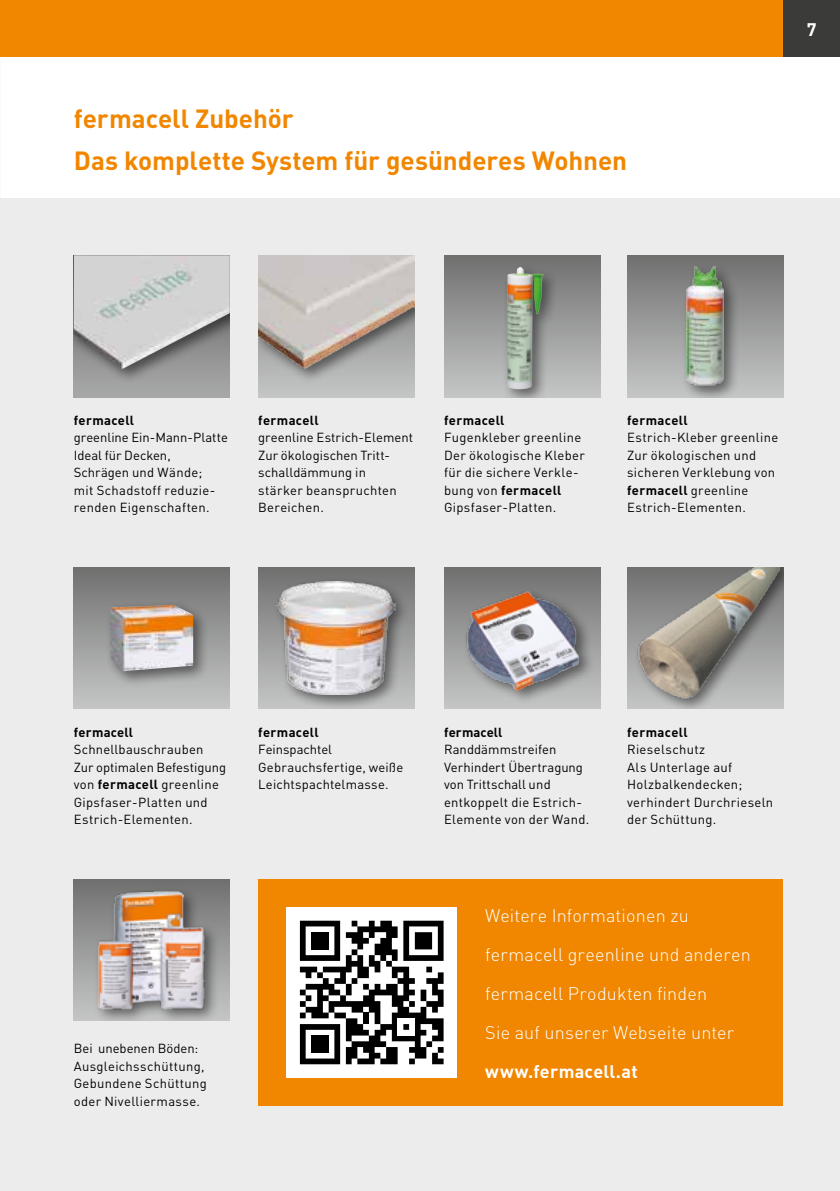
<style>
.page{position:relative;width:840px;height:1191px;background:#fff}
.page>*{position:absolute;margin:0;border:0;box-sizing:border-box;transform-origin:0 0}
.t1{font:700 26px/42.6px "DIN";color:#f18700}
.t2{font:300 18px/38.8px "DIN";letter-spacing:.01em;color:#fff}
.t3{font:700 18px "DIN";letter-spacing:.015em;color:#fff}
.t4{font:13px/17.4px "DIN";letter-spacing:.02em;color:#000}
.t5{font:700 13px "DIN";letter-spacing:.025em;color:#000}
.t6{font:700 13px "DIN";letter-spacing:.005em;color:#000}
.s1{font-weight:700}
</style>
<div class="page">
<div style="left:0;top:0;width:782px;height:57px;background:#f18700"></div>
<div style="left:782px;top:0;width:57px;height:57px;background:#3b3b3a"></div>
<div style="left:0;top:198px;width:839px;height:993px;background:#ececed"></div>
<div style="left:74px;top:255px;width:156px;height:142px;background:#a5a5a6"></div>
<div style="left:74px;top:255px;width:156px;height:130px;background:#000;opacity:.5"></div>
<img style="left:74px;top:255px;width:156px;height:114px">
<div style="left:74px;top:567px;width:156px;height:142px;background:linear-gradient(to bottom,#707070,#c5c6c7)"></div>
<div style="left:105px;top:600px;width:104px;height:87px;background:#000;opacity:.5"></div>
<img style="left:110px;top:605px;width:83px;height:66px">
<div style="left:258px;top:255px;width:156px;height:142px;background:#c0c1c1"></div>
<div style="left:258px;top:255px;width:156px;height:129px;background:#babbbb"></div>
<img style="left:258px;top:255px;width:156px;height:118px">
<div style="left:258px;top:567px;width:156px;height:142px;background:linear-gradient(to bottom,#707070,#c5c6c7)"></div>
<div style="left:272px;top:576px;width:139px;height:133px;background:#000;opacity:.5"></div>
<img style="left:277px;top:581px;width:118px;height:113px">
<div style="left:74px;top:879px;width:156px;height:141px;background:linear-gradient(to bottom,#707070,#c5c6c7)"></div>
<div style="left:93px;top:886px;width:127px;height:134px;background:#000;opacity:.5"></div>
<img style="left:81px;top:886px;width:135px;height:134px">
<div style="left:444px;top:255px;width:156px;height:142px;background:linear-gradient(to bottom,#707070,#c5c6c7)"></div>
<div style="left:501px;top:262px;width:58px;height:135px;background:#000;opacity:.5"></div>
<img style="left:506px;top:268px;width:37px;height:121px">
<div style="left:444px;top:567px;width:156px;height:142px;background:linear-gradient(to bottom,#707070,#c5c6c7)"></div>
<div style="left:462px;top:587px;width:132px;height:118px;background:#000;opacity:.5"></div>
<img style="left:461px;top:582px;width:122px;height:112px">
<div style="left:626px;top:255px;width:156px;height:142px;background:linear-gradient(to bottom,#707070,#c5c6c7)"></div>
<div style="left:681px;top:262px;width:59px;height:135px;background:#000;opacity:.5"></div>
<img style="left:686px;top:266px;width:37px;height:120px">
<div style="left:633px;top:567px;width:149px;height:142px;background:#000;opacity:.5"></div>
<img style="left:627px;top:567px;width:155px;height:138px">
<div style="left:258px;top:879px;width:524px;height:227px;background:#f18700"></div>
<div style="left:286px;top:907px;width:170px;height:170px;background:#fff"></div>
<svg style="left:300px;top:920px;width:143px;height:144px"></svg>
<h1 class="t1" style="left:74px;top:96px;width:554px">fermacell Zubehör<br>Das komplette System für gesünderes Wohnen</h1>
<h2 class="t3" style="left:806px;top:18px;width:11px">7</h2>
<p class="t5" style="left:74px;top:411px;width:62px">fermacell</p>
<p class="t4" style="left:74px;top:429px;width:155px">greenline Ein-Mann-Platte<br>Ideal für Decken,<br>Schrägen und Wände;<br>mit Schadstoff reduzie&shy;renden Eigenschaften.</p>
<p class="t5" style="left:258px;top:411px;width:62px">fermacell</p>
<p class="t4" style="left:258px;top:429px;width:156px">greenline Estrich-Element<br>Zur ökologischen Tritt&shy;schalldämmung in stärker beanspruchten<br>Bereichen.</p>
<p class="t5" style="left:444px;top:411px;width:62px">fermacell</p>
<p class="t4" style="left:444px;top:429px;width:142px">Fugenkleber greenline<br>Der ökologische Kleber für die sichere Verkle&shy;bung von <span class="s1">fermacell<br></span>Gipsfaser-Platten.</p>
<p class="t5" style="left:626px;top:411px;width:62px">fermacell</p>
<p class="t4" style="left:626px;top:429px;width:152px">Estrich-Kleber greenline<br>Zur ökologischen und sicheren Verklebung von <span class="s1">fermacell</span> greenline<br>Estrich-Elementen.</p>
<p class="t5" style="left:74px;top:723px;width:61px">fermacell</p>
<p class="t4" style="left:74px;top:740px;width:154px">Schnellbauschrauben<br>Zur optimalen Befestigung von <span class="s1">fermacell</span> greenline<br>Gipsfaser-Platten und<br>Estrich-Elementen.</p>
<p class="t5" style="left:258px;top:723px;width:62px">fermacell</p>
<p class="t4" style="left:258px;top:740px;width:146px">Feinspachtel<br>Gebrauchsfertige, weiße<br>Leichtspachtelmasse.</p>
<p class="t4" style="left:74px;top:1039px;width:134px">Bei unebenen Böden:<br>Ausgleichsschüttung,<br>Gebundene Schüttung oder Nivelliermasse.</p>
<p class="t6" style="left:444px;top:723px;width:60px">fermacell</p>
<p class="t4" style="left:444px;top:740px;width:147px">Randdämmstreifen<br>Verhindert Übertragung von Trittschall und entkoppelt die Estrich-<br>Elemente von der Wand.</p>
<p class="t5" style="left:626px;top:723px;width:62px">fermacell</p>
<p class="t4" style="left:626px;top:740px;width:147px">Rieselschutz<br>Als Unterlage auf<br>Holzbalkendecken; verhindert Durchrieseln der Schüttung.</p>
<h2 class="t2" style="left:485px;top:896px;width:267px">Weitere Informationen zu fermacell greenline und anderen fermacell Produkten finden<br>Sie auf unserer Webseite unter</h2>
<h2 class="t3" style="left:485px;top:1059px;width:154px">www.fermacell.at</h2>
</div>
